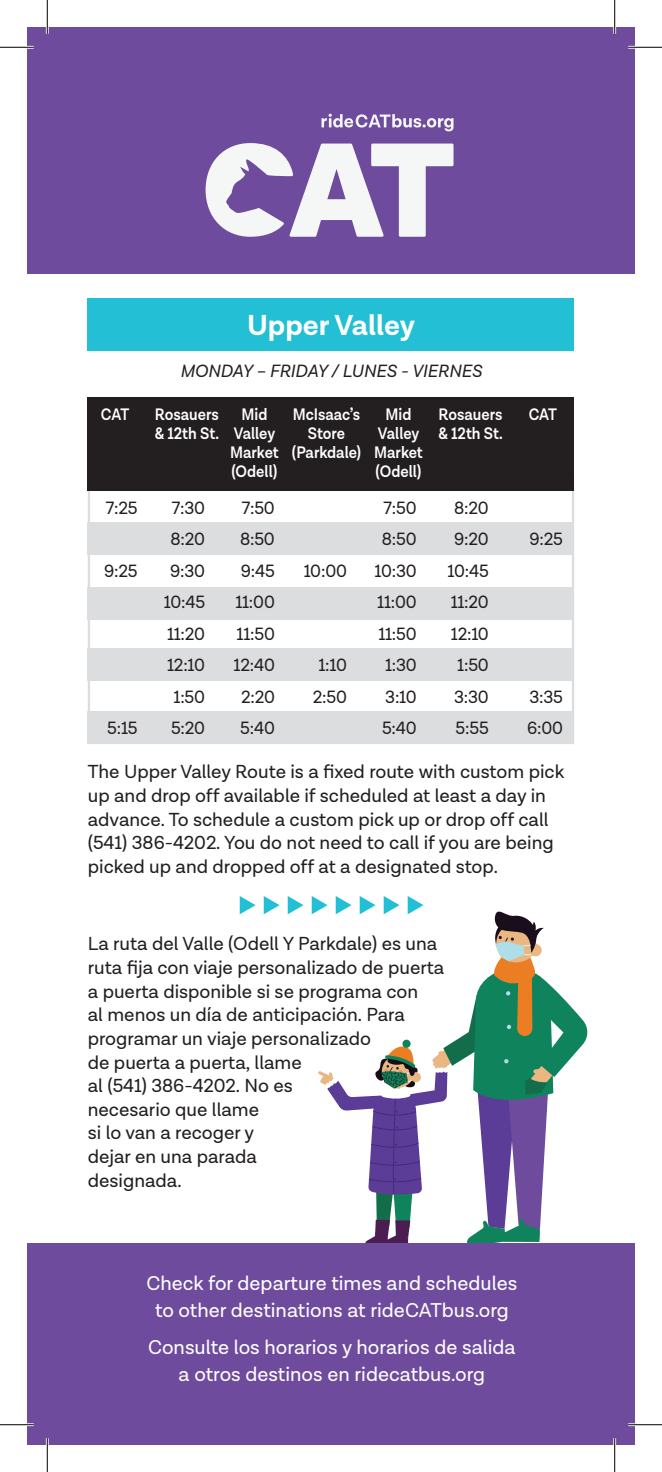
<style>
.page{position:relative;width:662px;height:1472px;background:#fff}
.page>*{position:absolute;margin:0;border:0;box-sizing:border-box;transform-origin:0 0}
.t1{font:700 29.25px "Lota Grotesque";color:#fff}
.t2{font:20.25px/27px "Lota Grotesque";color:#fff;text-align:center}
.t3{font:19.12px/23.6px "Lota Grotesque";color:#231f20}
.t4{font:18px "Lota Grotesque";letter-spacing:-.01em;color:#231f20}
.t5{font:italic 18px "Lota Grotesque";color:#231f20}
.t6{font:600 16.88px/19.1px "Lota Grotesque";color:#fff;scale:.9 1}
</style>
<div class="page">
<div style="left:88px;top:522px;width:486px;height:33px;background:#dcdddf"></div>
<div style="left:88px;top:587px;width:486px;height:32px;background:#dcdddf"></div>
<div style="left:88px;top:648px;width:486px;height:33px;background:#dcdddf"></div>
<div style="left:88px;top:711px;width:486px;height:33px;background:#dcdddf"></div>
<div style="left:88px;top:477px;width:486px;height:267px;border:2px solid #dcdddf"></div>
<div style="left:88px;top:397px;width:486px;height:94px;background:#231f20"></div>
<div style="left:88px;top:298px;width:486px;height:53px;background:#23bfd4"></div>
<div style="left:27px;top:27px;width:607px;height:247px;background:#6f4b9e"></div>
<svg style="left:205px;top:143px;width:248px;height:94px"></svg>
<svg style="left:321px;top:114px;width:132px;height:17px"></svg>
<svg style="left:240px;top:896px;width:15px;height:18px"></svg>
<svg style="left:264px;top:896px;width:15px;height:18px"></svg>
<svg style="left:288px;top:896px;width:15px;height:18px"></svg>
<svg style="left:311px;top:896px;width:277px;height:347px"></svg>
<div style="left:27px;top:1243px;width:607px;height:201px;background:#6f4b9e"></div>
<hr style="left:0;top:46px;width:34px;height:3px;background:#fff">
<hr style="left:628px;top:46px;width:34px;height:3px;background:#fff">
<hr style="left:0;top:1423px;width:34px;height:3px;background:#fff">
<hr style="left:628px;top:1423px;width:34px;height:3px;background:#fff">
<hr style="left:46px;top:0;width:3px;height:34px;background:#fff">
<hr style="left:46px;top:1438px;width:3px;height:34px;background:#fff">
<hr style="left:613px;top:0;width:3px;height:34px;background:#fff">
<hr style="left:613px;top:1438px;width:3px;height:34px;background:#fff">
<hr style="left:0;top:47px;width:34px;height:1px;background:#000">
<hr style="left:628px;top:47px;width:34px;height:1px;background:#000">
<hr style="left:0;top:1424px;width:34px;height:1px;background:#000">
<hr style="left:628px;top:1424px;width:34px;height:1px;background:#000">
<hr style="left:47px;top:0;width:1px;height:34px;background:#000">
<hr style="left:47px;top:1438px;width:1px;height:34px;background:#000">
<hr style="left:614px;top:0;width:1px;height:34px;background:#000">
<hr style="left:614px;top:1438px;width:1px;height:34px;background:#000">
<h1 class="t1" style="left:247px;top:308px;width:169px">Upper Valley</h1>
<p class="t5" style="left:180px;top:361px;width:303px">MONDAY – FRIDAY / LUNES - VIERNES</p>
<p class="t6" style="left:101px;top:405px;width:33px">CAT</p>
<p class="t6" style="left:155px;top:405px;width:72px">Rosauers</p>
<p class="t6" style="left:241px;top:405px;width:30px">Mid</p>
<p class="t6" style="left:293px;top:405px;width:76px">McIsaac’s</p>
<p class="t6" style="left:385px;top:405px;width:30px">Mid</p>
<p class="t6" style="left:438px;top:405px;width:72px">Rosauers</p>
<p class="t6" style="left:528px;top:405px;width:33px">CAT</p>
<p class="t6" style="left:155px;top:424px;width:135px">&amp; 12th St. Valley</p>
<p class="t6" style="left:308px;top:424px;width:43px">Store</p>
<p class="t6" style="left:230px;top:424px;width:304px;text-indent:148px">Valley &amp; 12th St.<br>Market (Parkdale) Market<br>(Odell)</p>
<p class="t6" style="left:375px;top:462px;width:52px">(Odell)</p>
<p class="t4" style="left:106px;top:497px;width:33px">7:25</p>
<p class="t4" style="left:172px;top:497px;width:35px">7:30</p>
<p class="t4" style="left:242px;top:497px;width:35px">7:50</p>
<p class="t4" style="left:383px;top:497px;width:35px">7:50</p>
<p class="t4" style="left:454px;top:497px;width:36px">8:20</p>
<p class="t4" style="left:170px;top:529px;width:36px">8:20</p>
<p class="t4" style="left:240px;top:529px;width:36px">8:50</p>
<p class="t4" style="left:382px;top:529px;width:36px">8:50</p>
<p class="t4" style="left:454px;top:529px;width:36px">9:20</p>
<p class="t4" style="left:529px;top:529px;width:35px">9:25</p>
<p class="t4" style="left:104px;top:560px;width:35px">9:25</p>
<p class="t4" style="left:170px;top:560px;width:36px">9:30</p>
<p class="t4" style="left:241px;top:560px;width:36px">9:45</p>
<p class="t4" style="left:304px;top:560px;width:45px">10:00</p>
<p class="t4" style="left:374px;top:560px;width:44px">10:30</p>
<p class="t4" style="left:447px;top:560px;width:43px">10:45</p>
<p class="t4" style="left:164px;top:592px;width:43px">10:45</p>
<p class="t4" style="left:235px;top:592px;width:41px">11:00</p>
<p class="t4" style="left:377px;top:592px;width:41px">11:00</p>
<p class="t4" style="left:450px;top:592px;width:40px">11:20</p>
<p class="t4" style="left:167px;top:623px;width:40px">11:20</p>
<p class="t4" style="left:236px;top:623px;width:40px">11:50</p>
<p class="t4" style="left:378px;top:623px;width:40px">11:50</p>
<p class="t4" style="left:451px;top:623px;width:39px">12:10</p>
<p class="t4" style="left:167px;top:655px;width:39px">12:10</p>
<p class="t4" style="left:233px;top:655px;width:43px">12:40</p>
<p class="t4" style="left:318px;top:655px;width:30px">1:10</p>
<p class="t4" style="left:385px;top:655px;width:33px">1:30</p>
<p class="t4" style="left:457px;top:655px;width:33px">1:50</p>
<p class="t4" style="left:173px;top:686px;width:33px">1:50</p>
<p class="t4" style="left:241px;top:686px;width:35px">2:20</p>
<p class="t4" style="left:313px;top:686px;width:36px">2:50</p>
<p class="t4" style="left:385px;top:686px;width:33px">3:10</p>
<p class="t4" style="left:454px;top:686px;width:36px">3:30</p>
<p class="t4" style="left:529px;top:686px;width:35px">3:35</p>
<p class="t4" style="left:107px;top:718px;width:32px">5:15</p>
<p class="t4" style="left:171px;top:718px;width:36px">5:20</p>
<p class="t4" style="left:240px;top:718px;width:36px">5:40</p>
<p class="t4" style="left:382px;top:718px;width:36px">5:40</p>
<p class="t4" style="left:455px;top:718px;width:35px">5:55</p>
<p class="t4" style="left:527px;top:718px;width:37px">6:00</p>
<p class="t3" style="left:88px;top:760px;width:478px">The Upper Valley Route is a fixed route with custom pick up and drop off available if scheduled at least a day in advance. To schedule a custom pick up or drop off call (541) 386-4202. You do not need to call if you are being picked up and dropped off at a designated stop.</p>
<p class="t3" style="left:88px;top:932px;width:358px">La ruta del Valle (Odell Y Parkdale) es una ruta fija con viaje personalizado de puerta a puerta disponible si se programa con<br>al menos un día de anticipación. Para programar un viaje personalizado<br>de puerta a puerta, llame<br>al (541) 386-4202. No es<br>necesario que llame<br>si lo van a recoger y<br>dejar en una parada<br>designada.</p>
<p class="t2" style="left:146px;top:1269px;width:372px">Check for departure times and schedules to other destinations at rideCATbus.org</p>
<p class="t2" style="left:148px;top:1334px;width:369px">Consulte los horarios y horarios de salida a otros destinos en ridecatbus.org</p>
</div>
